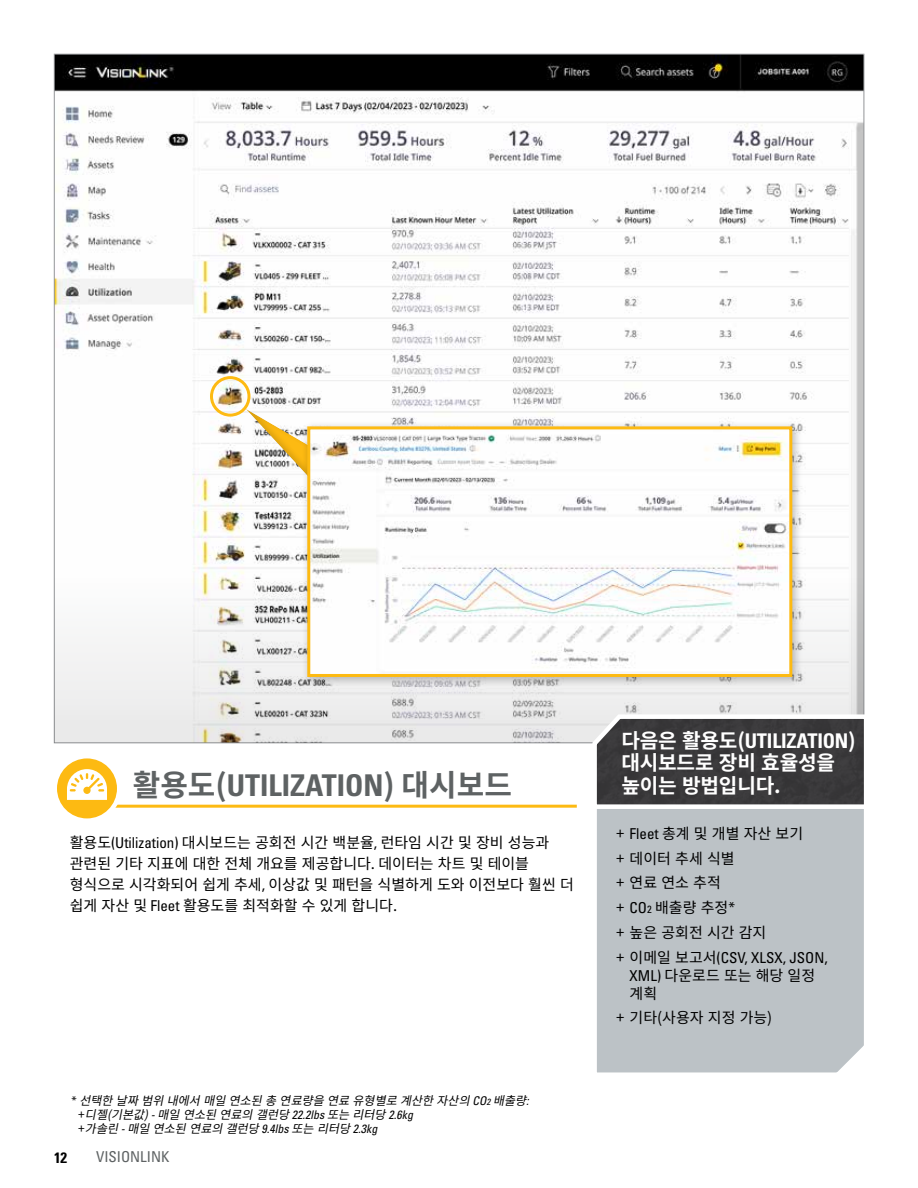
<style>
.page{position:relative;width:918px;height:1188px;background:#fff}
.page>*{position:absolute;margin:0;border:0;box-sizing:border-box;transform-origin:0 0}
.t1{font:700 condensed 30px "Univers LT Std";color:#5e6263}
.t2{font:700 20.25px/22.5px "Noto Sans KR";letter-spacing:-.01em;color:#fff}
.t3{font:700 condensed 20.25px "Univers LT Std";letter-spacing:-.01em;color:#fff}
.t4{font:15px/24.8px "Noto Sans KR";color:#000}
.t5{font:condensed 15px "Univers LT Std";color:#000}
.t6{font:condensed 15px "Univers LT Std";color:#5e6263}
.t7{font:15px "Univers LTCYR 67 Bold Cond";color:#000}
.t8{font:italic 12px/14.4px "Noto Sans CJ Kkr";color:#000}
.s1{font-family:"Noto Sans KR";font-stretch:normal}
.s2{font-family:"Univers LT Std";font-stretch:condensed}
.s3{font-family:"Univers LT Std";font-style:normal;font-stretch:condensed}
.s4{font-family:"Univers LT Std";font-stretch:condensed;font-size:9px}
.s5{font-family:"Noto Sans KR";font-style:normal}
.s6{font-family:"Univers LT Std";font-stretch:condensed;font-size:10.5px}
</style>
<div class="page">
<img style="left:56px;top:56px;width:806px;height:265px">
<hr style="left:71px;top:805px;width:506px;height:3px;background:#fdba12">
<svg style="left:55px;top:756px;width:64px;height:65px;fill:#fdba12"></svg>
<div style="left:52px;top:754px;width:70px;height:69px;border:4px solid #fff;border-radius:50%"></div>
<svg style="left:67px;top:769px;width:40px;height:31px"></svg>
<svg style="left:54px;top:321px;width:810px;height:422px"></svg>
<div style="left:210px;top:376px;width:40px;height:41px;border:3px solid #fdba12;border-radius:50%"></div>
<svg style="left:221px;top:380px;width:223px;height:199px"></svg>
<div style="left:302px;top:421px;width:501px;height:266px;background:#000;opacity:.25"></div>
<img style="left:311px;top:430px;width:477px;height:243px">
<div style="left:307px;top:426px;width:485px;height:251px;border:3px solid #fdba12"></div>
<svg style="left:590px;top:710px;width:275px;height:92px;background:#525153"></svg>
<div style="left:596px;top:802px;width:268px;height:271px;background:#bcc2c6"></div>
<h1 class="t1" style="left:133px;top:767px;width:381px"><span class="s1">활용도(</span>UTILIZATION<span class="s1">) 대시보드</span></h1>
<p class="t4" style="left:70px;top:833px;width:506px;line-height:21px">활용도<span class="s2">(Utilization)</span> 대시보드는 공회전 시간 백분율<span class="s2">,</span> 런타임 시간 및 장비 성능과 관련된 기타 지표에 대한 전체 개요를 제공합니다. 데이터는 차트 및 테이블 형식으로 시각화되어 쉽게 추세<span class="s2">,</span> 이상값 및 패턴을 식별하게 도와 이전보다 훨씬 더 쉽게 자산 및 <span class="s2">Fleet</span> 활용도를 최적화할 수 있게 합니다.</p>
<p class="t8" style="left:78px;top:1093px;width:456px;text-indent:-7px"><span class="s3">*</span> 선택한날짜범위내에서매일연소된총연료량을연료유형별로계산한자산의<span class="s2">CO</span><span class="s4">2</span> 배출량<span class="s2">: </span><span class="s5">+</span> 디젤(기본값)<span class="s2">-</span>매일연소된연료의갤런당<span class="s2">22. 2l bs</span>또는리터당<span class="s2">2. 6kg<br></span><span class="s5">+</span> 가솔린<span class="s2">-</span>매일연소된연료의갤런당<span class="s2">9. 4lbs</span>또는리터당<span class="s2">2. 3kg</span></p>
<p class="t7" style="left:54px;top:1148px;width:15px">12</p>
<p class="t6" style="left:96px;top:1147px;width:75px">VISIONLINK</p>
<h2 class="t3" style="left:621px;top:728px;width:236px"><span class="s1">다음은 활용도(</span>UTILIZATION<span class="s1">)</span></h2>
<h2 class="t2" style="left:621px;top:752px;width:215px">대시보드로 장비 효율성을 높이는 방법입니다.</h2>
<p class="t4" style="left:616px;top:821px;width:189px">+ <span class="s2">Fleet</span> 총계 및 개별 자산 보기 + 데이터 추세 식별<br>+ 연료 연소 추적<br>+ <span class="s2">CO</span><span class="s6">2</span> 배출량 추정<span class="s2">*<br></span>+ 높은 공회전 시간 감지</p>
<p class="t5" style="left:616px;top:948px;width:213px"><span class="s1">+ 이메일 보고서</span>(CSV, XLSX, JSON,</p>
<p class="t4" style="left:630px;top:966px;width:187px;line-height:18px"><span class="s2">XML)</span> 다운로드 또는 해당 일정 계획</p>
<p class="t4" style="left:616px;top:1006px;width:158px">+ 기타(사용자 지정 가능)</p>
</div>
